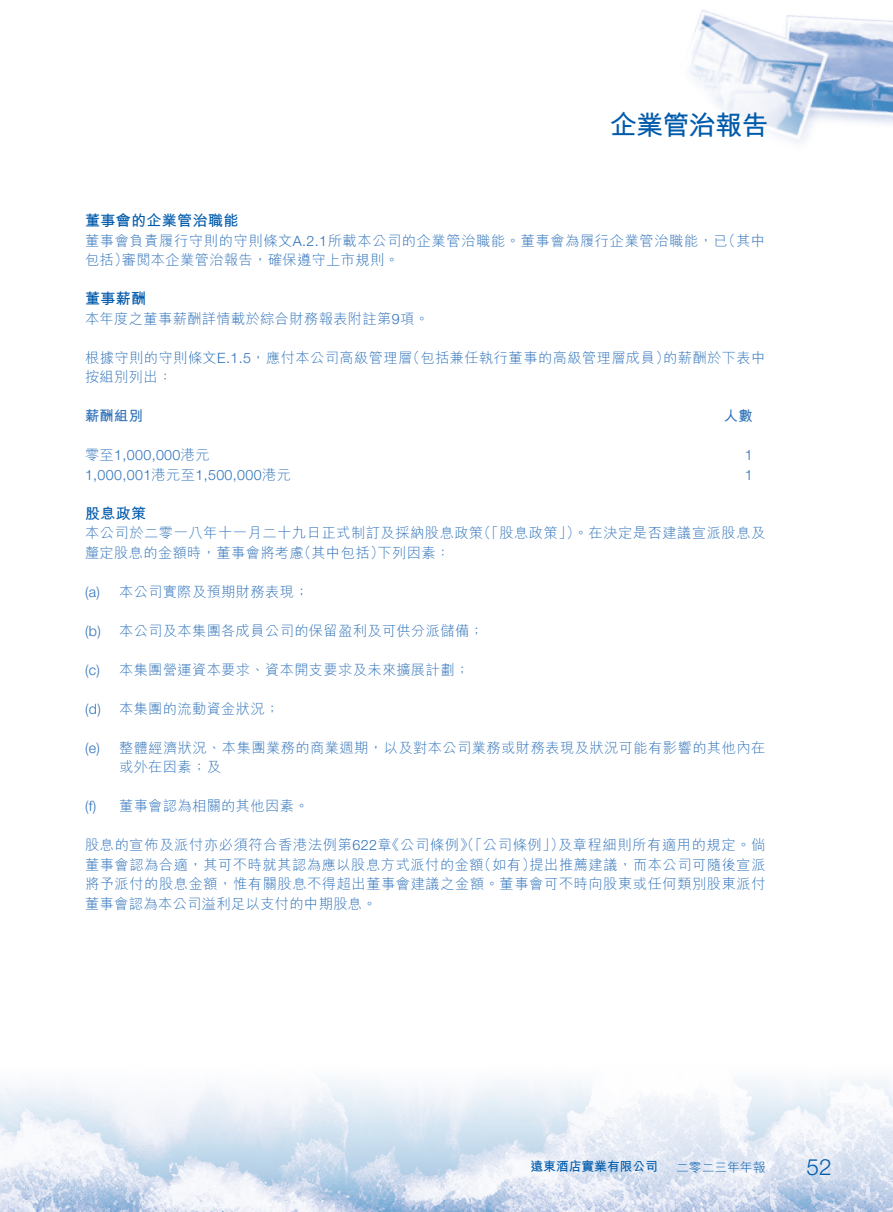
<style>
.page{position:relative;width:893px;height:1212px;background:#fff}
.page>*{position:absolute;margin:0;border:0;box-sizing:border-box;transform-origin:0 0}
.t1{font:700 27px "M Hei HK";letter-spacing:-.025em;color:#005aab}
.t2{font:300 22.5px "Helvetica Neue LT Std";color:#005aab}
.t3{font:700 15px "M Hei HK";letter-spacing:.025em;color:#005aab}
.t4{font:300 14.25px/19.5px "M Hei HK";letter-spacing:.03em;color:#2f72ba}
.t5{font:300 14.25px "Helvetica Neue LT Std";letter-spacing:.025em;color:#2f72ba}
.t6{font:700 14.25px "M Hei HK";letter-spacing:.025em;color:#2f72ba}
.t7{font:700 12.75px "M Hei HK";color:#005aab}
.t8{font:300 12.75px "M Hei HK";color:#005aab}
.s1{font-family:"Helvetica Neue LT Std"}
.s2{font-family:"M Hei HK"}
</style>
<div class="page">
<svg style="left:0;top:1080px;width:893px;height:132px"></svg>
<svg style="left:690px;top:10px;width:203px;height:133px"></svg>
<h1 class="t1" style="left:610px;top:105px;width:160px">企業管治報告</h1>
<p class="t3" style="left:85px;top:210px;width:155px">董事會的企業管治職能</p>
<p class="t4" style="left:122px;top:230px;width:645px;text-indent:-37px">董事會負責履行守則的守則條文<span class="s1">A.2.1</span>所載本公司的企業管治職能。董事會為履行企業管治職能，（已其中審閱本企業管治報告，確保遵守上市規則。</p>
<p class="t4" style="left:85px;top:250px;width:45px">包括）</p>
<p class="t3" style="left:85px;top:288px;width:63px">董事薪酬</p>
<p class="t4" style="left:85px;top:308px;width:345px">本年度之董事薪酬詳情載於綜合財務報表附註第 項<span class="s1">9</span> 。</p>
<p class="t4" style="left:85px;top:347px;width:329px">根據守則的守則條文<span class="s1">E.1.5</span>，應付本公司高級管理層按組別列出：</p>
<p class="t4" style="left:406px;top:347px;width:265px">（包括兼任執行董事的高級管理層成員）</p>
<p class="t4" style="left:663px;top:347px;width:104px">的薪酬於下表中</p>
<p class="t6" style="left:85px;top:405px;width:60px">薪酬組別</p>
<p class="t6" style="left:724px;top:405px;width:30px">人數</p>
<p class="t5" style="left:85px;top:446px;width:126px"><span class="s2">零至</span>1,000,000<span class="s2">港元</span></p>
<p class="t5" style="left:745px;top:446px;width:9px">1</p>
<p class="t5" style="left:85px;top:466px;width:207px">1,000,001<span class="s2">港元至</span>1,500,000<span class="s2">港元</span></p>
<p class="t3" style="left:85px;top:502px;width:63px">股息政策</p>
<p class="t5" style="left:745px;top:466px;width:9px">1</p>
<p class="t4" style="left:477px;top:523px;width:290px">（「股息政策」）。在決定是否建議宣派股息及</p>
<p class="t4" style="left:378px;top:523px;width:107px;text-indent:-292px">本公司於二零一八年十一月二十九日正式制訂及採納股息政策下列因素：</p>
<p class="t4" style="left:297px;top:542px;width:89px">（其中包括）</p>
<p class="t4" style="left:85px;top:542px;width:220px">釐定股息的金額時，董事會將考慮</p>
<p class="t4" style="left:119px;top:581px;width:191px">本公司實際及預期財務表現;</p>
<p class="t5" style="left:85px;top:583px;width:16px">a( )</p>
<p class="t5" style="left:85px;top:622px;width:17px">b( )</p>
<p class="t4" style="left:119px;top:620px;width:366px">本公司及本集團各成員公司的保留盈利及可供分派儲備;</p>
<p class="t5" style="left:85px;top:661px;width:16px">c( )</p>
<p class="t4" style="left:119px;top:659px;width:352px">本集團營運資本要求、資本開支要求及未來擴展計劃;</p>
<p class="t5" style="left:85px;top:700px;width:17px">d( )</p>
<p class="t4" style="left:119px;top:698px;width:162px">本集團的流動資金狀況;</p>
<p class="t5" style="left:85px;top:739px;width:16px">e( )</p>
<p class="t4" style="left:119px;top:737px;width:648px">整體經濟狀況、本集團業務的商業週期，以及對本公司業務或財務表現及狀況可能有影響的其他內在</p>
<p class="t5" style="left:85px;top:797px;width:13px">) f(</p>
<p class="t4" style="left:119px;top:757px;width:103px">或外在因素；及</p>
<p class="t4" style="left:119px;top:796px;width:191px">董事會認為相關的其他因素。</p>
<p class="t4" style="left:529px;top:835px;width:238px;text-indent:-444px">股息的宣佈及派付亦必須符合香港法例第<span class="s1">622</span> 《章公司條例》（「公司條例」）<br>提出推薦建議，而本公司可隨後宣派</p>
<p class="t4" style="left:558px;top:835px;width:209px">及章程細則所有適用的規定。倘</p>
<p class="t4" style="left:85px;top:854px;width:682px">董事會認為合適，其可不時就其認為應以股息方式派付的金額<br>將予派付的股息金額，惟有關股息不得超出董事會建議之金額。董事會可不時向股東或任何類別股東派付董事會認為本公司溢利足以支付的中期股息。</p>
<p class="t4" style="left:477px;top:854px;width:60px">（如有）</p>
<p class="t7" style="left:530px;top:1157px;width:129px">遠東酒店實業有限公司</p>
<p class="t8" style="left:676px;top:1161px;width:91px">二零二三年年報</p>
<h2 class="t2" style="left:806px;top:1153px;width:27px">52</h2>
</div>
